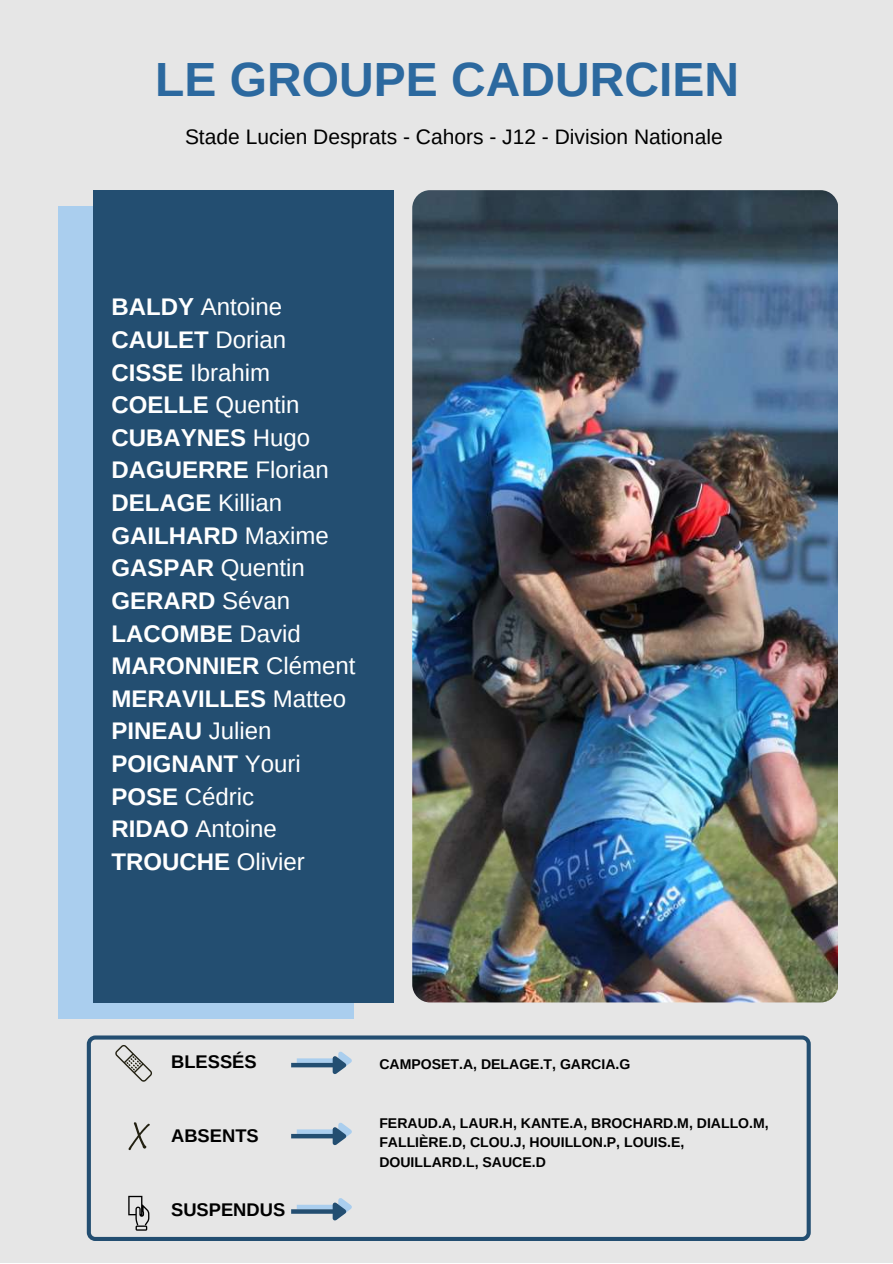
<style>
.page{position:relative;width:893px;height:1264px;background:#fff}
.page>*{position:absolute;margin:0;border:0;box-sizing:border-box;transform-origin:0 0}
.t1{font:700 48px "Arimo";color:#2c699f}
.t2{font:700 24px/32.5px "Arimo";color:#fff}
.t3{font:21px "Arimo";color:#000}
.t4{font:700 18.3px "Arimo";color:#000}
.t5{font:700 14.1px/19px "Arimo";color:#000}
.s1{font-weight:400}
</style>
<div class="page">
<div style="left:0;top:0;width:892px;height:1262px;background:#e6e6e6"></div>
<div style="left:58px;top:207px;width:295px;height:811px;background:#aaceee"></div>
<div style="left:93px;top:190px;width:300px;height:812px;background:#234e71"></div>
<svg style="left:87px;top:1035px;width:723px;height:205px"></svg>
<div style="left:291px;top:1062px;width:43px;height:5px;background:#234e71"></div>
<svg style="left:328px;top:1047px;width:29px;height:33px"></svg>
<svg style="left:297px;top:1129px;width:31px;height:4px"></svg>
<div style="left:291px;top:1133px;width:43px;height:5px;background:#234e71"></div>
<svg style="left:328px;top:1118px;width:29px;height:33px"></svg>
<div style="left:297px;top:1204px;width:42px;height:5px;background:#aaceee"></div>
<svg style="left:291px;top:1209px;width:37px;height:4px"></svg>
<svg style="left:328px;top:1193px;width:29px;height:34px"></svg>
<img style="left:412px;top:190px;width:425px;height:812px;border-radius:18px">
<h1 class="t1" style="left:155px;top:53px;width:585px">LE GROUPE CADURCIEN</h1>
<p class="t3" style="left:185px;top:125px;width:539px">Stade Lucien Desprats - Cahors - J12 - Division Nationale</p>
<p class="t2" style="left:111px;top:291px;width:246px">BALDY <span class="s1">Antoine<br></span>CAULET <span class="s1">Dorian<br></span>CISSE <span class="s1">Ibrahim<br></span>COELLE <span class="s1">Quentin<br></span>CUBAYNES <span class="s1">Hugo<br></span>DAGUERRE <span class="s1">Florian<br></span>DELAGE <span class="s1">Killian<br></span>GAILHARD <span class="s1">Maxime<br></span>GASPAR <span class="s1">Quentin<br></span>GERARD <span class="s1">Sévan<br></span>LACOMBE <span class="s1">David<br></span>MARONNIER <span class="s1">Clément<br></span>MERAVILLES <span class="s1">Matteo<br></span>PINEAU <span class="s1">Julien<br></span>POIGNANT <span class="s1">Youri<br></span>POSE <span class="s1">Cédric<br></span>RIDAO <span class="s1">Antoine<br></span>TROUCHE <span class="s1">Olivier</span></p>
<p class="t4" style="left:171px;top:1050px;width:87px">BLESSÉS</p>
<p class="t4" style="left:171px;top:1125px;width:89px">ABSENTS</p>
<p class="t4" style="left:171px;top:1199px;width:116px">SUSPENDUS</p>
<p class="t5" style="left:379px;top:1054px;width:252px">CAMPOSET.A, DELAGE.T, GARCIA.G</p>
<p class="t5" style="left:379px;top:1113px;width:391px">FERAUD.A, LAUR.H, KANTE.A, BROCHARD.M, DIALLO.M,<br>FALLIÈRE.D, CLOU.J, HOUILLON.P, LOUIS.E,<br>DOUILLARD.L, SAUCE.D</p>
</div>
